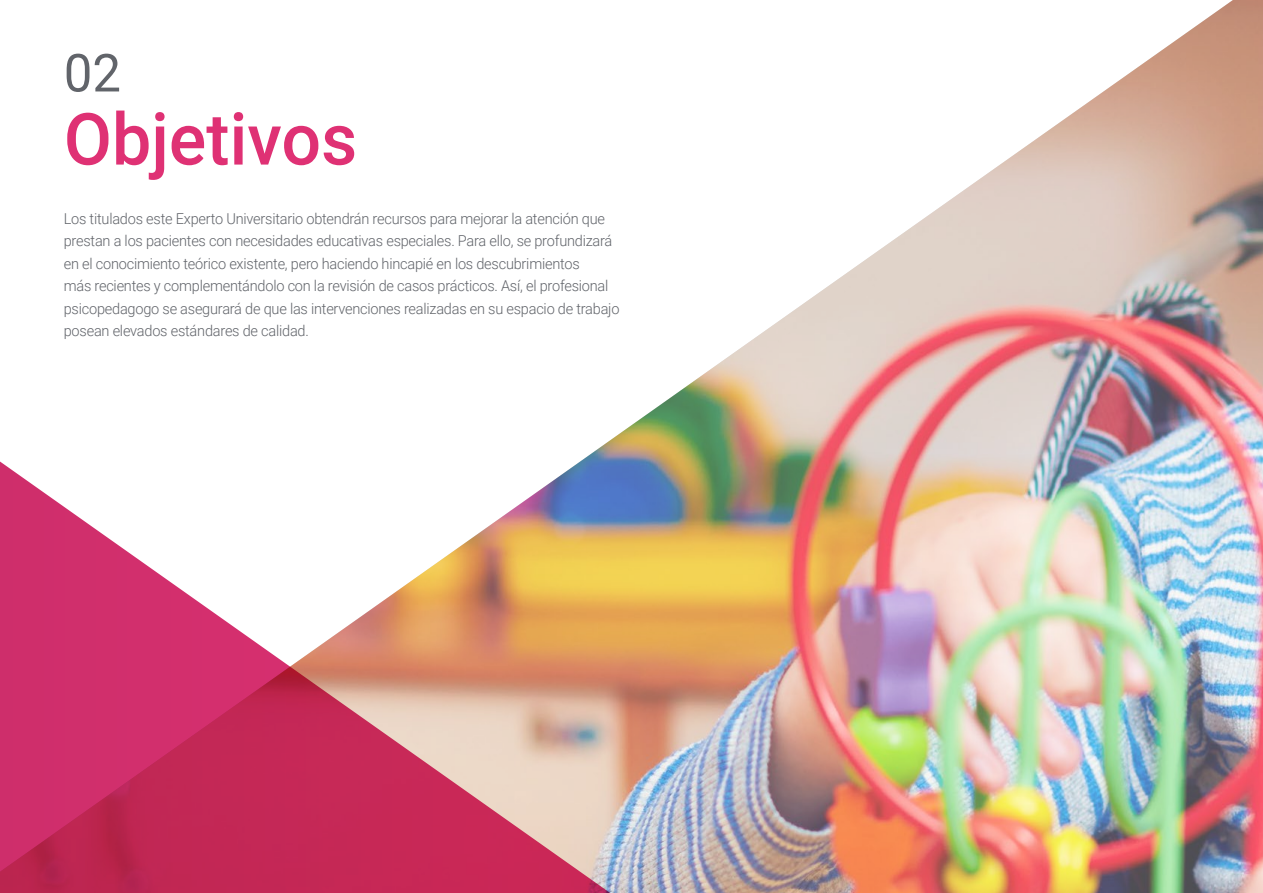
<style>
.page{position:relative;width:1263px;height:893px;background:#fff}
.page>*{position:absolute;margin:0;border:0;box-sizing:border-box;transform-origin:0 0}
.t1{font:500 72px "Roboto";color:#df3174}
.t2{font:52.5px "Roboto";color:#61646a}
.t3{font:300 15px/22.5px "Roboto";letter-spacing:-.015em;color:#61646a}
</style>
<div class="page">
<img style="left:602px;top:0;width:661px;height:893px">
<svg style="left:0;top:446px;width:640px;height:447px"></svg>
<h2 class="t2" style="left:64px;top:36px;width:59px">02</h2>
<h1 class="t1" style="left:64px;top:89px;width:295px">Objetivos</h1>
<p class="t3" style="left:64px;top:207px;width:557px">Los titulados este Experto Universitario obtendrán recursos para mejorar la atención que prestan a los pacientes con necesidades educativas especiales. Para ello, se profundizará en el conocimiento teórico existente, pero haciendo hincapié en los descubrimientos<br>más recientes y complementándolo con la revisión de casos prácticos. Así, el profesional psicopedagogo se asegurará de que las intervenciones realizadas en su espacio de trabajo posean elevados estándares de calidad.</p>
</div>
